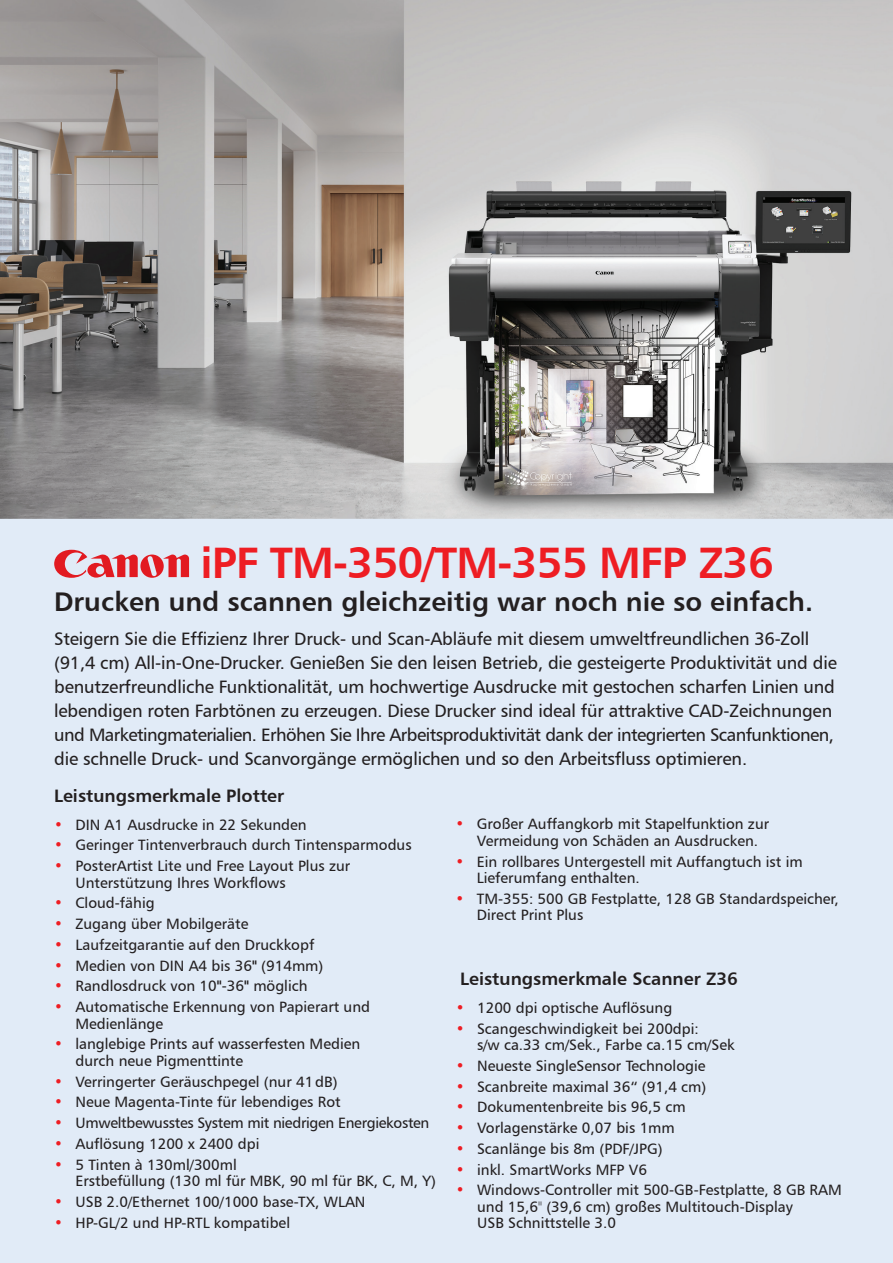
<style>
.page{position:relative;width:893px;height:1263px;background:#fff}
.page>*{position:absolute;margin:0;border:0;box-sizing:border-box;transform-origin:0 0}
.t1{font:44.1px "Humanist 777 BT Bold B";letter-spacing:-.02em;color:#ee1d23}
.t2{font:27px "Humanist 777 BT Bold B";color:#231f20}
.t3{font:18px/24px "Humanist 777 BT Roman B";letter-spacing:-.01em;color:#231f20}
.t4{font:18px "Humanist 777 BT Bold B";color:#231f20}
.t5{font:15px/16.5px "Humanist 777 BT Roman B";color:#231f20}
.t6{font:15px "Humanist 777 BT Roman B";letter-spacing:-.02em;color:#231f20}
.s1{color:#ee1d23}
.s2{font-family:"Humanist 777 BT Bold B"}
.s3{font-family:"Humanist 777 BT Light B"}
</style>
<div class="page">
<img style="left:0;top:0;width:893px;height:519px">
<div style="left:0;top:519px;width:893px;height:744px;background:#e1ebf7"></div>
<svg style="left:54px;top:550px;width:135px;height:28px;background:#e18690"></svg>
<h1 class="t1" style="left:200px;top:535px;width:575px">iPF TM-350/TM-355 MFP Z36</h1>
<h2 class="t2" style="left:54px;top:584px;width:760px">Drucken und scannen gleichzeitig war noch nie so einfach.</h2>
<p class="t3" style="left:54px;top:627px;width:784px">Steigern Sie die Effizienz Ihrer Druck- und Scan-Abläufe mit diesem umweltfreundlichen 36-Zoll (91,4 cm) All-in-One-Drucker. Genießen Sie den leisen Betrieb, die gesteigerte Produktivität und die benutzerfreundliche Funktionalität, um hochwertige Ausdrucke mit gestochen scharfen Linien und lebendigen roten Farbtönen zu erzeugen. Diese Drucker sind ideal für attraktive CAD-Zeichnungen und Marketingmaterialien. Erhöhen Sie Ihre Arbeitsproduktivität dank der integrierten Scanfunktionen, die schnelle Druck- und Scanvorgänge ermöglichen und so den Arbeitsfluss optimieren.</p>
<p class="t4" style="left:54px;top:784px;width:232px">Leistungsmerkmale Plotter</p>
<p class="t5" style="left:54px;top:816px;width:254px"><span class="s1">•</span> DIN A1 Ausdrucke in 22 Sekunden</p>
<p class="t5" style="left:54px;top:836px;width:359px"><span class="s1">•</span> Geringer Tintenverbrauch durch Tintensparmodus</p>
<p class="t5" style="left:75px;top:857px;width:276px;text-indent:-21px"><span class="s1">•</span> PosterArtist Lite und Free Layout Plus zur<br>Unterstützung Ihres Workflows</p>
<p class="t5" style="left:54px;top:894px;width:102px"><span class="s1">•</span> Cloud-fähig</p>
<p class="t5" style="left:54px;top:915px;width:196px"><span class="s1">•</span> Zugang über Mobilgeräte</p>
<p class="t5" style="left:54px;top:936px;width:262px"><span class="s1">•</span> Laufzeitgarantie auf den Druckkopf</p>
<p class="t5" style="left:54px;top:957px;width:271px"><span class="s1">•</span> Medien von DIN A4 bis 36<span class="s2">"</span> (914mm)</p>
<p class="t5" style="left:54px;top:977px;width:255px"><span class="s1">•</span> Randlosdruck von 10<span class="s2">"</span>-36<span class="s2">"</span> möglich</p>
<p class="t5" style="left:75px;top:998px;width:296px;text-indent:-21px"><span class="s1">•</span> Automatische Erkennung von Papierart und<br>Medienlänge</p>
<p class="t5" style="left:75px;top:1035px;width:286px;text-indent:-21px"><span class="s1">•</span> langlebige Prints auf wasserfesten Medien durch neue Pigmenttinte</p>
<p class="t5" style="left:54px;top:1073px;width:285px"><span class="s1">•</span> Verringerter Geräuschpegel (nur 41 dB)</p>
<p class="t5" style="left:54px;top:1093px;width:288px"><span class="s1">•</span> Neue Magenta-Tinte für lebendiges Rot</p>
<p class="t6" style="left:54px;top:1113px;width:377px"><span class="s1">•</span> Umweltbewusstes System mit niedrigen Energiekosten</p>
<p class="t5" style="left:54px;top:1135px;width:207px"><span class="s1">•</span> Auflösung 1200 x 2400 dpi</p>
<p class="t5" style="left:75px;top:1156px;width:362px;text-indent:-21px"><span class="s1">•</span> 5 Tinten à 130ml/300ml<br>Erstbefüllung (130 ml für MBK, 90 ml für BK, C, M, Y)</p>
<p class="t5" style="left:54px;top:1193px;width:313px"><span class="s1">•</span> USB 2.0/Ethernet 100/1000 base-TX, WLAN</p>
<p class="t5" style="left:54px;top:1214px;width:237px"><span class="s1">•</span> HP-GL/2 und HP-RTL kompatibel</p>
<p class="t5" style="left:477px;top:816px;width:294px;text-indent:-21px"><span class="s1">•</span> Großer Auffangkorb mit Stapelfunktion zur<br>Vermeidung von Schäden an Ausdrucken.</p>
<p class="t5" style="left:477px;top:853px;width:327px;text-indent:-21px"><span class="s1">•</span> Ein rollbares Untergestell mit Auffangtuch ist im<br>Lieferumfang enthalten.</p>
<p class="t5" style="left:477px;top:890px;width:364px;text-indent:-21px"><span class="s1">•</span> TM-355: 500 GB Festplatte, 128 GB Standardspeicher,<br>Direct Print Plus</p>
<p class="t4" style="left:460px;top:968px;width:279px">Leistungsmerkmale Scanner Z36</p>
<p class="t5" style="left:456px;top:999px;width:218px"><span class="s1">•</span> 1200 dpi optische Auflösung</p>
<p class="t5" style="left:477px;top:1020px;width:259px;text-indent:-21px"><span class="s1">•</span> Scangeschwindigkeit bei 200dpi:<br>s/w ca.33 cm/Sek., Farbe ca.15 cm/Sek</p>
<p class="t5" style="left:456px;top:1057px;width:251px"><span class="s1">•</span> Neueste SingleSensor Technologie</p>
<p class="t5" style="left:456px;top:1078px;width:252px"><span class="s1">•</span> Scanbreite maximal 36“ (91,4 cm)</p>
<p class="t5" style="left:456px;top:1098px;width:231px"><span class="s1">•</span> Dokumentenbreite bis 96,5 cm</p>
<p class="t5" style="left:456px;top:1119px;width:220px"><span class="s1">•</span> Vorlagenstärke 0,07 bis 1mm</p>
<p class="t5" style="left:456px;top:1140px;width:208px"><span class="s1">•</span> Scanlänge bis 8m (PDF/JPG)</p>
<p class="t5" style="left:456px;top:1161px;width:193px"><span class="s1">•</span> inkl. SmartWorks MFP V6</p>
<p class="t5" style="left:477px;top:1181px;width:366px;text-indent:-21px"><span class="s1">•</span> Windows-Controller mit 500-GB-Festplatte, 8 GB RAM und 15,6<span class="s3">"</span> (39,6 cm) großes Multitouch-Display<br>USB Schnittstelle 3.0</p>
</div>
